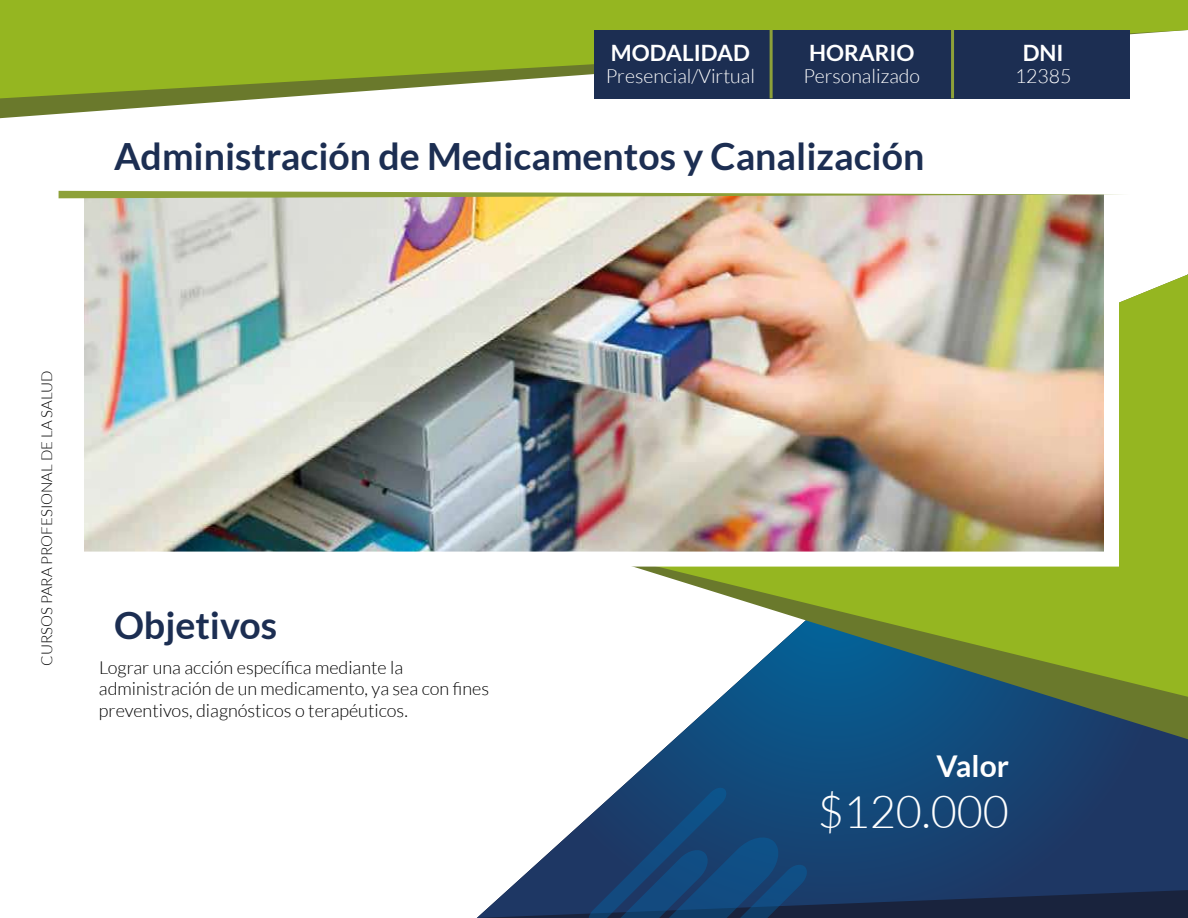
<style>
.page{position:relative;width:1188px;height:918px;background:#fff}
.page>*{position:absolute;margin:0;border:0;box-sizing:border-box;transform-origin:0 0}
.t1{font:300 45px "Lato";color:#fff}
.t2{font:700 37.5px "Lato";color:#1c2e52}
.t3{font:700 30px "Lato";color:#fff}
.t4{font:700 22.5px "Lato";color:#fff}
.t5{font:300 19.5px "Lato";color:#fff}
.t6{font:300 18px/21.6px "Lato";color:#000}
.t7{font:300 15px "Lato";color:#000}
</style>
<div class="page">
<svg style="left:477px;top:739px;width:711px;height:179px"></svg>
<svg style="left:0;top:98px;width:1130px;height:20px"></svg>
<svg style="left:0;top:0;width:1188px;height:98px;background:#9bb837"></svg>
<div style="left:594px;top:30px;width:177px;height:68px;background:#1c2e52"></div>
<div style="left:771px;top:30px;width:182px;height:68px;background:#1c2e52"></div>
<div style="left:953px;top:30px;width:177px;height:68px;background:#1c2e52"></div>
<hr style="left:951px;top:30px;width:3px;height:68px;background:#8da139">
<hr style="left:770px;top:30px;width:3px;height:68px;background:#8da139">
<svg style="left:674px;top:697px;width:514px;height:42px;background:#265b79"></svg>
<svg style="left:634px;top:274px;width:554px;height:423px;fill:#95b621"></svg>
<img style="left:69px;top:190px;width:1050px;height:377px">
<svg style="left:59px;top:191px;width:1063px;height:7px"></svg>
<svg style="left:567px;top:788px;width:240px;height:130px;background:#1f4a78"></svg>
<p class="t4" style="left:611px;top:40px;width:140px">MODALIDAD</p>
<p class="t4" style="left:809px;top:40px;width:107px">HORARIO</p>
<p class="t4" style="left:1023px;top:40px;width:42px">DNI</p>
<p class="t5" style="left:606px;top:66px;width:151px">Presencial/Virtual</p>
<p class="t5" style="left:803px;top:66px;width:118px">Personalizado</p>
<p class="t5" style="left:1015px;top:66px;width:58px">12385</p>
<h2 class="t2" style="left:114px;top:135px;width:812px">Administración de Medicamentos y Canalización</h2>
<p class="t7" style="left:39px;top:666px;width:297px;rotate:-90deg">CURSOS PARA PROFESIONAL DE LA SALUD</p>
<h2 class="t2" style="left:114px;top:604px;width:165px">Objetivos</h2>
<p class="t6" style="left:99px;top:657px;width:392px">Lograr una acción específica mediante la administración de un medicamento, ya sea con fines preventivos, diagnósticos o terapéuticos.</p>
<h3 class="t3" style="left:936px;top:749px;width:74px">Valor</h3>
<h1 class="t1" style="left:817px;top:788px;width:193px">$120.000</h1>
</div>
